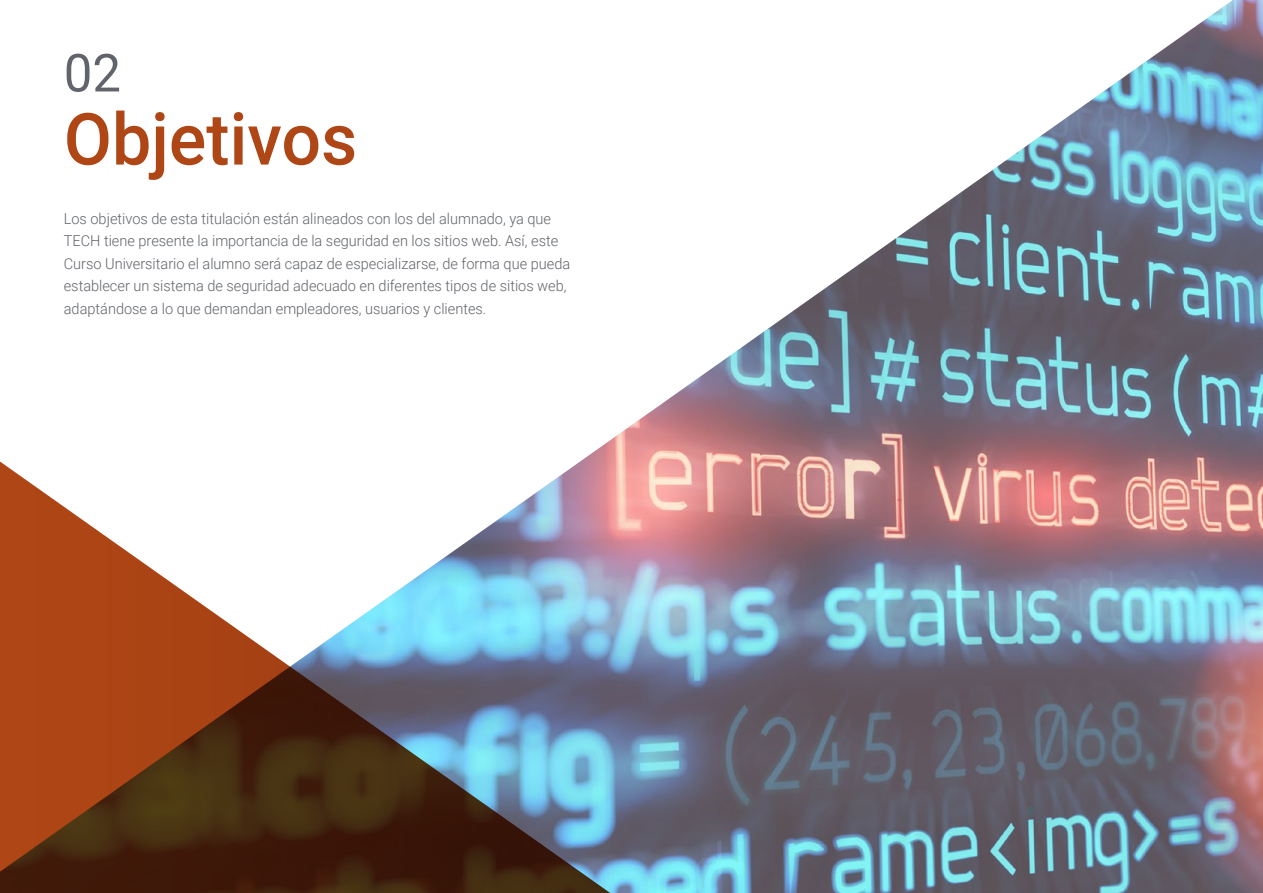
<style>
.page{position:relative;width:1263px;height:893px;background:#fff}
.page>*{position:absolute;margin:0;border:0;box-sizing:border-box;transform-origin:0 0}
.t1{font:500 72px "Roboto";color:#ae4615}
.t2{font:52.5px "Roboto";color:#61646a}
.t3{font:300 15px/22.5px "Roboto";color:#61646a}
</style>
<div class="page">
<img style="left:602px;top:0;width:661px;height:893px">
<svg style="left:0;top:446px;width:640px;height:447px"></svg>
<h2 class="t2" style="left:64px;top:36px;width:59px">02</h2>
<h1 class="t1" style="left:64px;top:89px;width:295px">Objetivos</h1>
<p class="t3" style="left:64px;top:207px;width:508px">Los objetivos de esta titulación están alineados con los del alumnado, ya que TECH tiene presente la importancia de la seguridad en los sitios web. Así, este Curso Universitario el alumno será capaz de especializarse, de forma que pueda establecer un sistema de seguridad adecuado en diferentes tipos de sitios web, adaptándose a lo que demandan empleadores, usuarios y clientes.</p>
</div>
